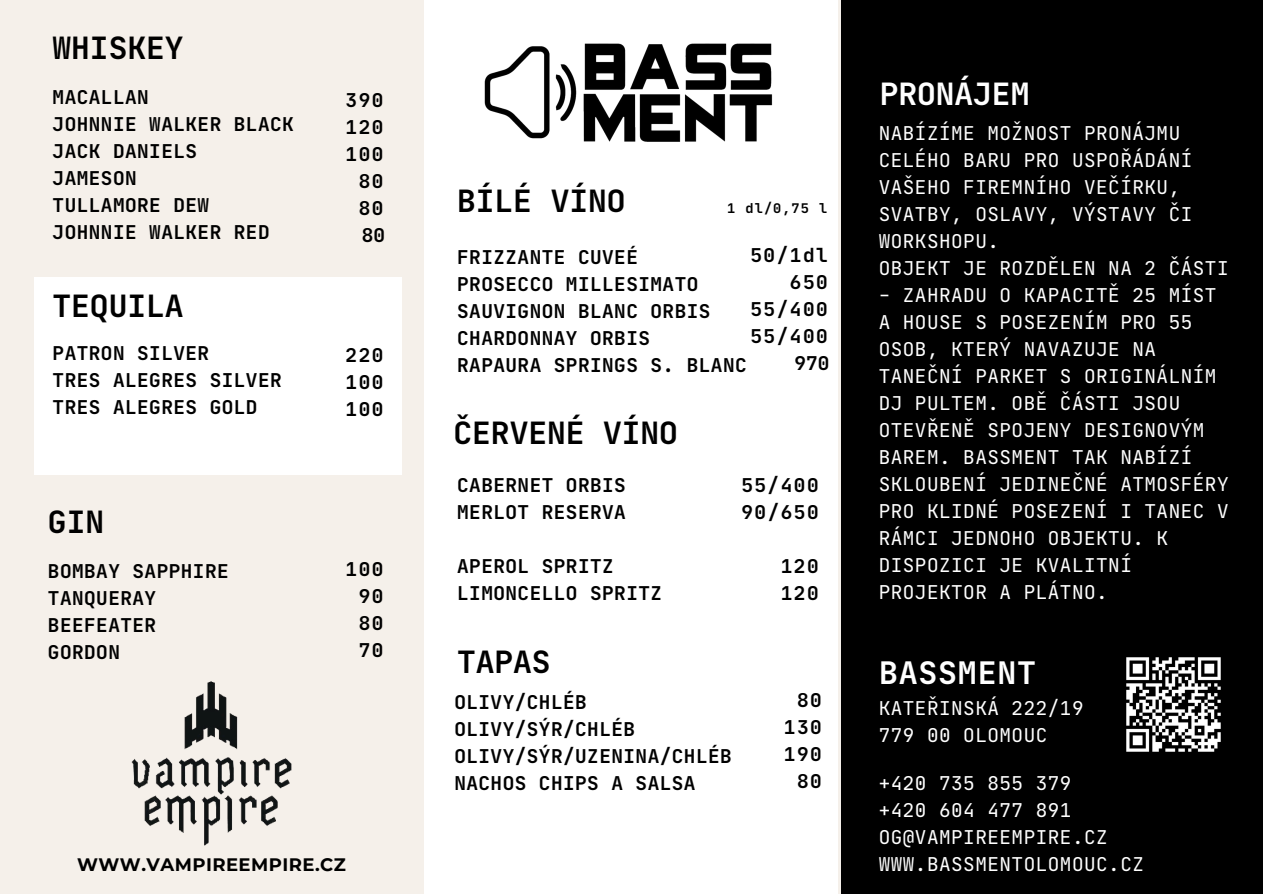
<style>
.page{position:relative;width:1263px;height:894px;background:#fff}
.page>*{position:absolute;margin:0;border:0;box-sizing:border-box;transform-origin:0 0}
.t1{font:700 31.5px "Jet Brains Mono";letter-spacing:.025em;color:#fff}
.t2{font:700 31.2px "Jet Brains Mono";color:#000}
.t3{font:700 31.2px "Jet Brains Mono";color:#fff}
.t4{font:19.35px/27px "Jet Brains Mono";letter-spacing:.025em;color:#fff}
.t5{font:700 19.35px/27px "Jet Brains Mono";letter-spacing:.025em;color:#000}
.t6{font:700 19.35px/27px "Jet Brains Mono";letter-spacing:.08em;color:#000;text-align:right}
.t7{font:700 18px "Montserrat";letter-spacing:.025em;color:#000}
.t8{font:700 13.5px "Jet Brains Mono";color:#000}
</style>
<div class="page">
<div style="left:0;top:0;width:1263px;height:893px;background:#f5f0ea"></div>
<div style="left:34px;top:277px;width:367px;height:197px;background:#fff"></div>
<div style="left:841px;top:0;width:422px;height:893px;background:#000"></div>
<div style="left:425px;top:0;width:413px;height:893px;background:#fff"></div>
<img style="left:131px;top:681px;width:161px;height:165px">
<img style="left:484px;top:43px;width:289px;height:99px">
<img style="left:1126px;top:657px;width:95px;height:95px">
<h1 class="t2" style="left:53px;top:28px;width:132px">WHISKEY</h1>
<h4 class="t5" style="left:53px;top:83px;width:243px">MACALLAN<br>JOHNNIE WALKER BLACK<br>JACK DANIELS<br>JAMESON<br>TULLAMORE DEW<br>JOHNNIE WALKER RED</h4>
<h4 class="t6" style="left:346px;top:86px;width:41px">390<br>120<br>100<br>80<br>80<br>80</h4>
<h2 class="t2" style="left:53px;top:286px;width:132px">TEQUILA</h2>
<h1 class="t5" style="left:53px;top:339px;width:231px">PATRON SILVER<br>TRES ALEGRES SILVER<br>TRES ALEGRES GOLD</h1>
<h2 class="t5" style="left:346px;top:341px;width:39px;text-align:justify">220<br>100<br>100</h2>
<h1 class="t2" style="left:48px;top:502px;width:58px">GIN</h1>
<h1 class="t5" style="left:48px;top:557px;width:182px">BOMBAY SAPPHIRE<br>TANQUERAY<br>BEEFEATER<br>GORDON</h1>
<h4 class="t5" style="left:359px;top:554px;width:26px;text-align:justify;text-indent:-13px">100<br>90<br>80<br>70</h4>
<h1 class="t7" style="left:77px;top:853px;width:270px">WWW.VAMPIREEMPIRE.CZ</h1>
<h4 class="t2" style="left:457px;top:181px;width:170px">BÍLÉ VÍNO</h4>
<h4 class="t8" style="left:727px;top:199px;width:101px">1 dl/0,75 l</h4>
<h2 class="t5" style="left:457px;top:243px;width:291px">FRIZZANTE CUVEÉ<br>PROSECCO MILLESIMATO<br>SAUVIGNON BLANC ORBIS<br>CHARDONNAY ORBIS<br>RAPAURA SPRINGS S. BLANC</h2>
<p class="t6" style="left:750px;top:241px;width:80px">50/1dl<br>650<br>55/400<br>55/400<br>970</p>
<h2 class="t2" style="left:454px;top:413px;width:226px">ČERVENÉ VÍNO</h2>
<p class="t5" style="left:457px;top:471px;width:170px">CABERNET ORBIS<br>MERLOT RESERVA</p>
<p class="t5" style="left:457px;top:552px;width:206px">APEROL SPRITZ<br>LIMONCELLO SPRITZ</p>
<p class="t6" style="left:741px;top:471px;width:79px;text-align:left">55/400<br>90/650</p>
<h4 class="t5" style="left:781px;top:552px;width:39px">120<br>120</h4>
<h1 class="t2" style="left:457px;top:642px;width:95px">TAPAS</h1>
<p class="t5" style="left:454px;top:688px;width:279px">OLIVY/CHLÉB<br>OLIVY/SÝR/CHLÉB<br>OLIVY/SÝR/UZENINA/CHLÉB<br>NACHOS CHIPS A SALSA</p>
<h1 class="t6" style="left:784px;top:686px;width:39px">80<br>130<br>190<br>80</h1>
<p class="t3" style="left:880px;top:74px;width:151px">PRONÁJEM</p>
<p class="t4" style="left:879px;top:119px;width:351px">NABÍZÍME MOŽNOST PRONÁJMU<br>CELÉHO BARU PRO USPOŘÁDÁNÍ<br>VAŠEHO FIREMNÍHO VEČÍRKU,<br>SVATBY, OSLAVY, VÝSTAVY ČI<br>WORKSHOPU.<br>OBJEKT JE ROZDĚLEN NA 2 ČÁSTI</p>
<p class="t4" style="left:879px;top:281px;width:351px">- ZAHRADU O KAPACITĚ 25 MÍST<br>A HOUSE S POSEZENÍM PRO 55<br>OSOB, KTERÝ NAVAZUJE NA<br>TANEČNÍ PARKET S ORIGINÁLNÍM<br>DJ PULTEM. OBĚ ČÁSTI JSOU<br>OTEVŘENĚ SPOJENY DESIGNOVÝM<br>BAREM. BASSMENT TAK NABÍZÍ<br>SKLOUBENÍ JEDINEČNÉ ATMOSFÉRY<br>PRO KLIDNÉ POSEZENÍ I TANEC V<br>RÁMCI JEDNOHO OBJEKTU. K<br>DISPOZICI JE KVALITNÍ<br>PROJEKTOR A PLÁTNO.</p>
<p class="t1" style="left:879px;top:652px;width:158px">BASSMENT</p>
<p class="t4" style="left:879px;top:694px;width:206px">KATEŘINSKÁ 222/19<br>779 00 OLOMOUC</p>
<p class="t4" style="left:879px;top:768px;width:267px">+420 735 855 379<br>+420 604 477 891<br>OG@VAMPIREEMPIRE.CZ<br>WWW.BASSMENTOLOMOUC.CZ</p>
</div>
